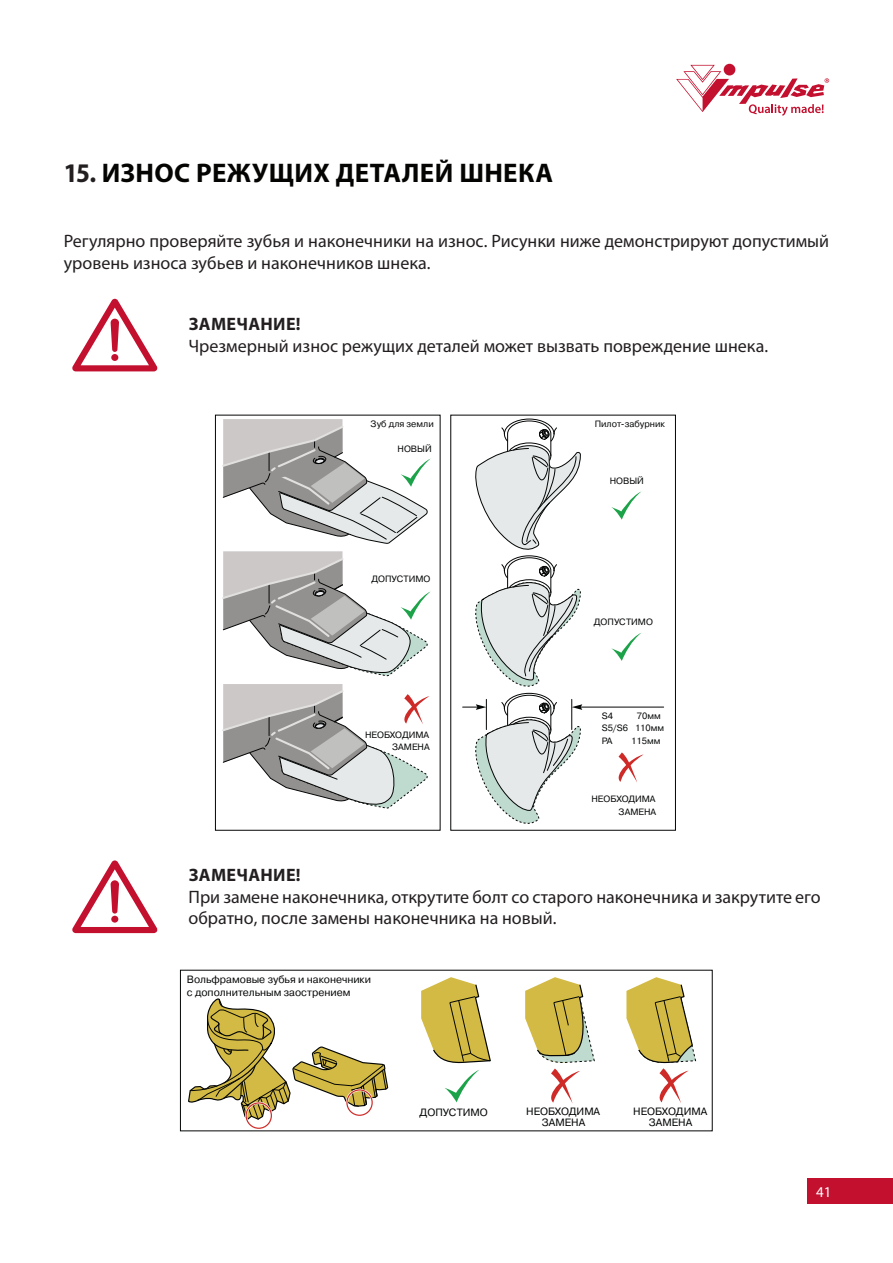
<style>
.page{position:relative;width:893px;height:1263px;background:#fff}
.page>*{position:absolute;margin:0;border:0;box-sizing:border-box;transform-origin:0 0}
.t1{font:700 27px "Myriad Pro";letter-spacing:.015em;color:#040503}
.t2{font:18px/21.6px "Myriad Pro";color:#231f20}
.t3{font:700 18px "Myriad Pro";letter-spacing:.02em;color:#231f20}
.t4{font:15px "Myriad Pro";color:#fff}
.t5{font:10.65px/10.9px "Pragmatica C";color:#040605;text-align:center}
.t6{font:9.15px/12.6px "Pragmatica C";color:#040605;text-align:right}
.s1{font-stretch:semi-condensed;color:#231f20}
</style>
<div class="page">
<div style="left:808px;top:1178px;width:85px;height:25px;background:#c3102f"></div>
<svg style="left:676px;top:65px;width:153px;height:51px"></svg>
<svg style="left:72px;top:299px;width:85px;height:72px"></svg>
<div style="left:215px;top:415px;width:225px;height:415px;border:1px solid #040605"></div>
<div style="left:451px;top:415px;width:225px;height:415px;border:1px solid #040605"></div>
<svg style="left:222px;top:419px;width:209px;height:125px"></svg>
<svg style="left:222px;top:551px;width:209px;height:125px"></svg>
<svg style="left:222px;top:684px;width:207px;height:125px"></svg>
<svg style="left:611px;top:491px;width:30px;height:29px"></svg>
<svg style="left:611px;top:633px;width:30px;height:28px"></svg>
<svg style="left:618px;top:752px;width:26px;height:30px"></svg>
<hr style="left:576px;top:707px;width:88px;height:1px;background:#040605">
<svg style="left:463px;top:419px;width:119px;height:412px"></svg>
<svg style="left:72px;top:860px;width:85px;height:73px"></svg>
<svg style="left:445px;top:1070px;width:34px;height:32px"></svg>
<svg style="left:421px;top:977px;width:70px;height:87px"></svg>
<svg style="left:525px;top:977px;width:70px;height:126px"></svg>
<svg style="left:626px;top:977px;width:70px;height:126px"></svg>
<svg style="left:188px;top:999px;width:201px;height:122px"></svg>
<div style="left:346px;top:1089px;width:27px;height:27px;border:2px solid #fff;border-radius:50%"></div>
<div style="left:346px;top:1089px;width:27px;height:27px;border:1px solid #ce2b28;border-radius:50%"></div>
<div style="left:245px;top:1102px;width:28px;height:27px;border:2px solid #fff;border-radius:50%"></div>
<div style="left:246px;top:1102px;width:26px;height:27px;border:1px solid #ce2b28;border-radius:50%"></div>
<h1 class="t1" style="left:64px;top:158px;width:491px"><span class="s1">15.</span> ИЗНОС РЕЖУЩИХ ДЕТАЛЕЙ ШНЕКА</h1>
<p class="t2" style="left:64px;top:231px;width:767px">Регулярно проверяйте зубья и наконечники на износ. Рисунки ниже демонстрируют допустимый уровень износа зубьев и наконечников шнека.</p>
<p class="t3" style="left:189px;top:314px;width:113px">ЗАМЕЧАНИЕ!</p>
<p class="t2" style="left:189px;top:335px;width:581px">Чрезмерный износ режущих деталей может вызвать повреждение шнека.</p>
<p class="t6" style="left:371px;top:418px;width:65px">Зуб для земли</p>
<p class="t6" style="left:595px;top:418px;width:72px">Пилот-забурник</p>
<p class="t6" style="left:398px;top:442px;width:36px">НОВЫЙ</p>
<p class="t6" style="left:371px;top:572px;width:61px">ДОПУСТИМО</p>
<p class="t6" style="left:365px;top:728px;width:66px">НЕОБХОДИМА<br>ЗАМЕНА</p>
<p class="t6" style="left:610px;top:475px;width:36px">НОВЫЙ</p>
<p class="t6" style="left:594px;top:615px;width:61px">ДОПУСТИМО</p>
<p class="t6" style="left:602px;top:709px;width:13px">S4</p>
<p class="t6" style="left:602px;top:709px;width:64px;text-align:left;text-indent:35px">70мм<br>S5/S6 110мм<br>PA</p>
<p class="t5" style="left:618px;top:715px;width:70px">ДОПУСТИМО</p>
<p class="t6" style="left:631px;top:734px;width:31px">115мм</p>
<p class="t6" style="left:591px;top:793px;width:66px">НЕОБХОДИМА<br>ЗАМЕНА</p>
<p class="t3" style="left:189px;top:865px;width:113px">ЗАМЕЧАНИЕ!</p>
<p class="t2" style="left:189px;top:886px;width:634px">При замене наконечника, открутите болт со старого наконечника и закрутите его обратно, после замены наконечника на новый.</p>
<p class="t5" style="left:187px;top:974px;width:186px;line-height:12.1px;text-align:left">Вольфрамовые зубья и наконечники с дополнительным заострением</p>
<p class="t5" style="left:420px;top:1107px;width:70px">ДОПУСТИМО</p>
<p class="t5" style="left:526px;top:1106px;width:75px">НЕОБХОДИМА<br>ЗАМЕНА</p>
<p class="t5" style="left:633px;top:1106px;width:75px">НЕОБХОДИМА<br>ЗАМЕНА</p>
<p class="t4" style="left:816px;top:1183px;width:17px">41</p>
</div>
